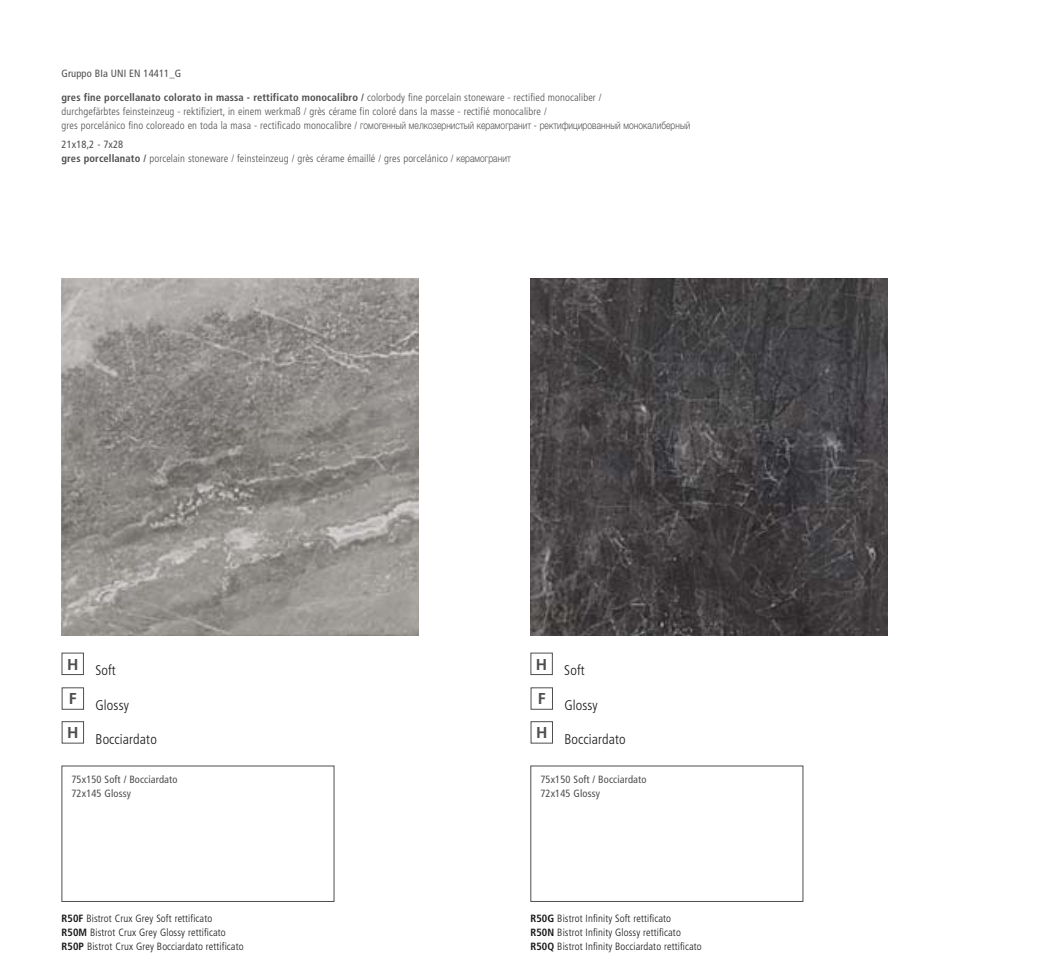
<style>
.page{position:relative;width:1056px;height:966px;background:#fff}
.page>*{position:absolute;margin:0;border:0;box-sizing:border-box;transform-origin:0 0}
.t1{font:700 15.75px/33.8px "Frutiger LT Std";color:#4e4e4d}
.t2{font:300 condensed 14px "Frutiger LT Std";letter-spacing:.01em;color:#151616}
.t3{font:300 condensed 10.5px/14px "Frutiger LT Std";letter-spacing:.01em;color:#4e4e4d}
.t4{font:300 condensed 10.5px/14px "Frutiger LT Std";letter-spacing:.01em;color:#151616}
.t5{font:300 10.5px "Helvetica Neue";letter-spacing:.01em;color:#4e4e4d;scale:.8 1}
.t6{font:condensed 10.5px/14px "Frutiger LT Std";letter-spacing:.01em;color:#4e4e4d}
.s1{font-weight:700}
.s2{font-family:"Frutiger LT Std";font-stretch:condensed}
.s3{font-weight:400}
.s4{font-family:"Helvetica Neue";font-stretch:normal}
</style>
<div class="page">
<div style="left:62px;top:652px;width:22px;height:23px;border:1px solid #4e4e4d"></div>
<div style="left:530px;top:652px;width:23px;height:23px;border:1px solid #4e4e4d"></div>
<div style="left:62px;top:687px;width:22px;height:23px;border:1px solid #4e4e4d"></div>
<div style="left:62px;top:721px;width:22px;height:22px;border:1px solid #4e4e4d"></div>
<div style="left:531px;top:687px;width:22px;height:23px;border:1px solid #4e4e4d"></div>
<div style="left:531px;top:721px;width:22px;height:22px;border:1px solid #4e4e4d"></div>
<img style="left:62px;top:278px;width:357px;height:357px">
<img style="left:530px;top:278px;width:358px;height:357px">
<div style="left:62px;top:765px;width:272px;height:137px;border:1px solid #4e4e4d"></div>
<div style="left:530px;top:765px;width:273px;height:137px;border:1px solid #4e4e4d"></div>
<p class="t6" style="left:62px;top:67px;width:121px">Gruppo BIa UNI EN 14411_G</p>
<p class="t3" style="left:62px;top:91px;width:542px"><span class="s1">gres fine porcellanato colorato in massa - rettificato monocalibro /</span> colorbody fine porcelain stoneware - rectified monocaliber / durchgefärbtes feinsteinzeug - rektifiziert, in einem werkmaß / grès cérame fin coloré dans la masse - rectifié monocalibre /</p>
<p class="t5" style="left:62px;top:119px;width:788px"><span class="s2">gres porcelánico fino coloreado en toda la masa - rectificado monocalibre /</span> гомогенный мелкозернистый керамогранит - ректифицированный монокалиберный</p>
<p class="t3" style="left:62px;top:138px;width:451px"><span class="s3">21x18,2 - 7x28<br></span><span class="s1">gres porcellanato /</span> porcelain stoneware / feinsteinzeug / grès cérame émaillé / gres porcelánico / <span class="s4">керамогранит</span></p>
<h1 class="t1" style="left:67px;top:647px;width:13px">H</h1>
<h1 class="t1" style="left:536px;top:647px;width:13px">H</h1>
<h1 class="t1" style="left:67px;top:682px;width:13px">F<br>H</h1>
<h1 class="t1" style="left:536px;top:682px;width:13px">F<br>H</h1>
<p class="t6" style="left:71px;top:773px;width:108px">75x150 Soft / Bocciardato<br>72x145 Glossy</p>
<p class="t6" style="left:540px;top:773px;width:108px">75x150 Soft / Bocciardato<br>72x145 Glossy</p>
<h2 class="t2" style="left:95px;top:662px;width:22px">Soft</h2>
<h2 class="t2" style="left:564px;top:662px;width:22px">Soft</h2>
<h2 class="t2" style="left:96px;top:697px;width:35px">Glossy</h2>
<h2 class="t2" style="left:96px;top:731px;width:63px">Bocciardato</h2>
<h2 class="t2" style="left:564px;top:697px;width:35px">Glossy</h2>
<h2 class="t2" style="left:564px;top:731px;width:63px">Bocciardato</h2>
<p class="t4" style="left:62px;top:911px;width:184px"><span class="s1">R50F</span> Bistrot Crux Grey Soft rettificato<br><span class="s1">R50M</span> Bistrot Crux Grey Glossy rettificato<br><span class="s1">R50P</span> Bistrot Crux Grey Bocciardato rettificato</p>
<p class="t4" style="left:530px;top:911px;width:173px"><span class="s1">R50G</span> Bistrot Infinity Soft rettificato<br><span class="s1">R50N</span> Bistrot Infinity Glossy rettificato<br><span class="s1">R50Q</span> Bistrot Infinity Bocciardato rettificato</p>
</div>
